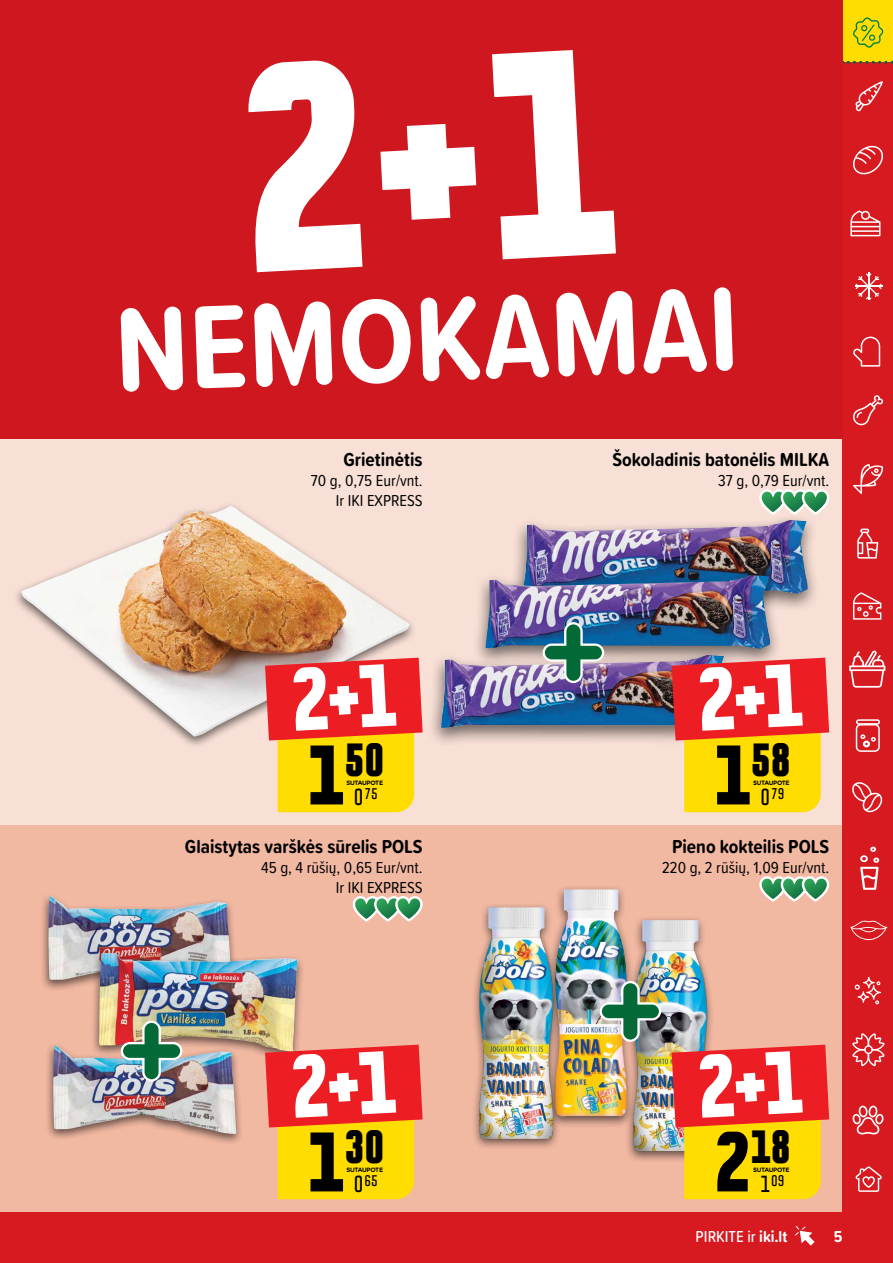
<style>
.page{position:relative;width:893px;height:1263px;background:#d71920}
.page>*{position:absolute;margin:0;border:0;box-sizing:border-box;transform-origin:0 0}
.t1{font:700 122.85px "Proxima Soft Cond";color:#fff}
.t2{font:900 condensed 42.6px "Politica";color:#000}
.t3{font:700 19.5px "Proxima Soft Cond";color:#000}
.t4{font:16.5px/19.8px "Proxima Soft Cond";color:#000;text-align:right}
.t5{font:500 16.5px "Proxima Soft Cond";color:#fff}
.t6{font:700 16.5px "Proxima Soft Cond";color:#fff}
.t7{font:700 condensed 14.1px "Politica";color:#000;scale:1.04 1}
.t8{font:700 6.3px "Gotham Rounded";letter-spacing:-.05em;color:#000}
.s1{font-size:77.1px}
.s2{font-size:21.3px}
.s3{font-weight:700}
</style>
<div class="page">
<div style="left:0;top:0;width:842px;height:1212px;background:#f1b8a2"></div>
<svg style="left:795px;top:1225px;width:20px;height:20px"></svg>
<svg style="left:855px;top:1166px;width:27px;height:26px"></svg>
<svg style="left:855px;top:977px;width:26px;height:27px"></svg>
<svg style="left:852px;top:782px;width:30px;height:30px"></svg>
<svg style="left:860px;top:847px;width:19px;height:43px"></svg>
<svg style="left:853px;top:592px;width:28px;height:28px"></svg>
<svg style="left:857px;top:529px;width:21px;height:30px"></svg>
<svg style="left:853px;top:464px;width:30px;height:30px"></svg>
<svg style="left:853px;top:395px;width:30px;height:30px"></svg>
<svg style="left:855px;top:273px;width:27px;height:27px"></svg>
<svg style="left:850px;top:210px;width:30px;height:26px"></svg>
<svg style="left:853px;top:145px;width:30px;height:30px"></svg>
<svg style="left:855px;top:81px;width:28px;height:30px"></svg>
<svg style="left:852px;top:1033px;width:32px;height:33px"></svg>
<svg style="left:852px;top:1105px;width:32px;height:29px"></svg>
<svg style="left:849px;top:650px;width:36px;height:38px"></svg>
<svg style="left:850px;top:920px;width:37px;height:20px"></svg>
<div style="left:842px;top:0;width:51px;height:62px;background:#fd0"></div>
<svg style="left:842px;top:61px;width:51px;height:3px"></svg>
<svg style="left:853px;top:17px;width:30px;height:31px"></svg>
<div style="left:0;top:438px;width:842px;height:387px;background:#f8e0d6"></div>
<svg style="left:853px;top:337px;width:27px;height:30px"></svg>
<div style="left:856px;top:724px;width:24px;height:28px;border:2px solid #fff;border-radius:4px"></div>
<div style="left:856px;top:719px;width:24px;height:6px;border:2px solid #fff;border-radius:2px"></div>
<svg style="left:860px;top:734px;width:5px;height:5px"></svg>
<svg style="left:871px;top:737px;width:5px;height:5px"></svg>
<div style="left:863px;top:740px;width:7px;height:7px;border:2px solid #fff;border-radius:50%"></div>
<img style="left:21px;top:506px;width:389px;height:231px">
<div style="left:0;top:0;width:842px;height:438px;background:#ce171e"></div>
<div style="left:509px;top:513px;width:311px;height:100px;background:#000;opacity:.58"></div>
<img style="left:523px;top:520px;width:285px;height:74px">
<div style="left:472px;top:568px;width:311px;height:100px;background:#000;opacity:.58"></div>
<img style="left:485px;top:575px;width:285px;height:74px">
<div style="left:427px;top:648px;width:311px;height:100px;background:#000;opacity:.58"></div>
<img style="left:441px;top:655px;width:285px;height:73px">
<svg style="left:758px;top:489px;width:71px;height:28px"></svg>
<img style="left:541px;top:621px;width:64px;height:63px">
<div style="left:40px;top:892px;width:199px;height:104px;background:#000;opacity:.58"></div>
<img style="left:48px;top:896px;width:183px;height:88px">
<div style="left:45px;top:1042px;width:199px;height:104px;background:#000;opacity:.58"></div>
<img style="left:53px;top:1045px;width:183px;height:89px">
<div style="left:91px;top:948px;width:214px;height:115px;background:#000;opacity:.58"></div>
<img style="left:99px;top:953px;width:199px;height:99px">
<svg style="left:352px;top:896px;width:71px;height:26px"></svg>
<img style="left:120px;top:1019px;width:64px;height:64px">
<div style="left:546px;top:884px;width:89px;height:244px;background:#000;opacity:.58"></div>
<img style="left:575px;top:889px;width:53px;height:227px">
<img style="left:474px;top:884px;width:101px;height:264px">
<img style="left:610px;top:895px;width:119px;height:305px">
<svg style="left:759px;top:876px;width:71px;height:26px"></svg>
<img style="left:598px;top:980px;width:64px;height:63px">
<svg style="left:265px;top:658px;width:158px;height:154px;background:#f4852b"></svg>
<svg style="left:672px;top:658px;width:157px;height:154px;background:#f3842a"></svg>
<svg style="left:265px;top:1045px;width:158px;height:154px;background:#f48326"></svg>
<svg style="left:672px;top:1045px;width:157px;height:154px;background:#f38226"></svg>
<h1 class="t1" style="left:111px;top:259px;width:626px;rotate:-2deg">NEMOKAMAI</h1>
<p class="t3" style="left:343px;top:445px;width:81px">Grietinėtis</p>
<p class="t4" style="left:311px;top:470px;width:113px">70 g, 0,75 Eur/vnt.<br>Ir IKI EXPRESS</p>
<h2 class="t2" style="left:308px;top:726px;width:78px"><span class="s1">1</span>50</h2>
<p class="t8" style="left:346px;top:778px;width:38px">SUTAUPOTE</p>
<p class="t7" style="left:354px;top:783px;width:24px"><span class="s2">0</span>75</p>
<p class="t3" style="left:185px;top:832px;width:239px">Glaistytas varškės sūrelis POLS</p>
<p class="t4" style="left:261px;top:857px;width:163px">45 g, 4 rūšių, 0,65 Eur/vnt.<br>Ir IKI EXPRESS</p>
<h2 class="t2" style="left:308px;top:1113px;width:78px"><span class="s1">1</span>30</h2>
<p class="t8" style="left:346px;top:1165px;width:38px">SUTAUPOTE</p>
<p class="t7" style="left:354px;top:1170px;width:24px"><span class="s2">0</span>65</p>
<p class="t3" style="left:612px;top:445px;width:218px">Šokoladinis batonėlis MILKA</p>
<p class="t4" style="left:718px;top:470px;width:112px">37 g, 0,79 Eur/vnt.</p>
<h2 class="t2" style="left:714px;top:726px;width:78px"><span class="s1">1</span>58</h2>
<p class="t8" style="left:753px;top:778px;width:38px">SUTAUPOTE</p>
<p class="t7" style="left:760px;top:783px;width:24px"><span class="s2">0</span>79</p>
<p class="t3" style="left:672px;top:832px;width:159px">Pieno kokteilis POLS</p>
<p class="t4" style="left:662px;top:857px;width:168px">220 g, 2 rūšių, 1,09 Eur/vnt.</p>
<h2 class="t2" style="left:714px;top:1113px;width:78px"><span class="s1">2</span>18</h2>
<p class="t8" style="left:753px;top:1165px;width:38px">SUTAUPOTE</p>
<p class="t7" style="left:760px;top:1170px;width:24px"><span class="s2">1</span>09</p>
<p class="t5" style="left:696px;top:1224px;width:93px">PIRKITE ir <span class="s3">iki.lt</span></p>
<p class="t6" style="left:834px;top:1224px;width:10px">5</p>
</div>
